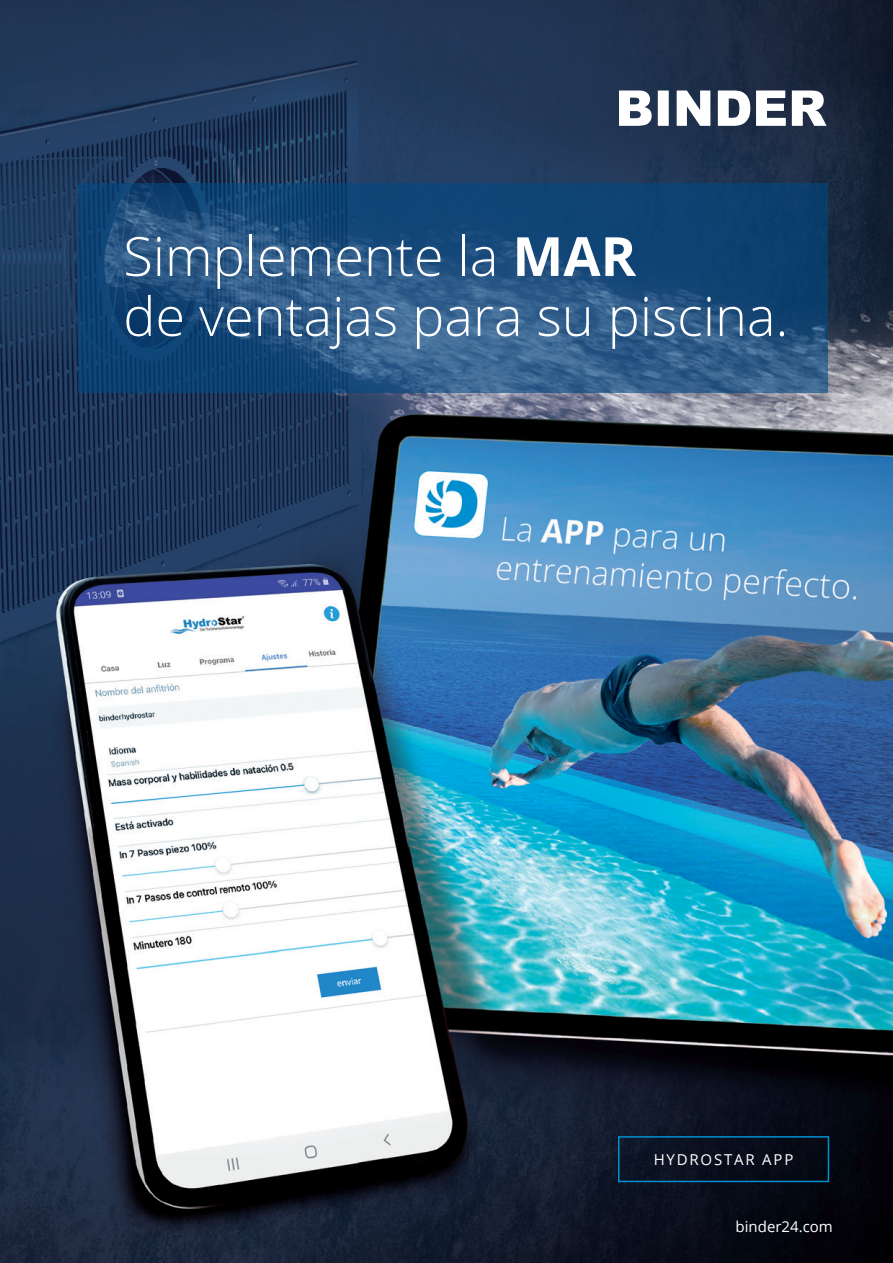
<style>
.page{position:relative;width:893px;height:1263px;background:#fff}
.page>*{position:absolute;margin:0;border:0;box-sizing:border-box;transform-origin:0 0}
.t1{font:300 54px/60px "Open Sans";color:#fff}
.t2{font:15px "Open Sans";letter-spacing:.12em;color:#fff}
.t3{font:15px "Open Sans";color:#fff}
.s1{font-weight:700}
</style>
<div class="page">
<img style="left:0;top:0;width:893px;height:1263px">
<svg style="left:619px;top:91px;width:208px;height:35px"></svg>
<div style="left:618px;top:1136px;width:211px;height:46px;border:2px solid #008fd0"></div>
<svg style="left:78px;top:184px;width:750px;height:209px;background:#20507e"></svg>
<p class="t1" style="left:123px;top:225px;width:667px">Simplemente la <span class="s1">MAR<br></span>de ventajas para su piscina.</p>
<p class="t2" style="left:654px;top:1149px;width:141px">HYDROSTAR APP</p>
<p class="t3" style="left:736px;top:1216px;width:99px">binder24.com</p>
</div>
